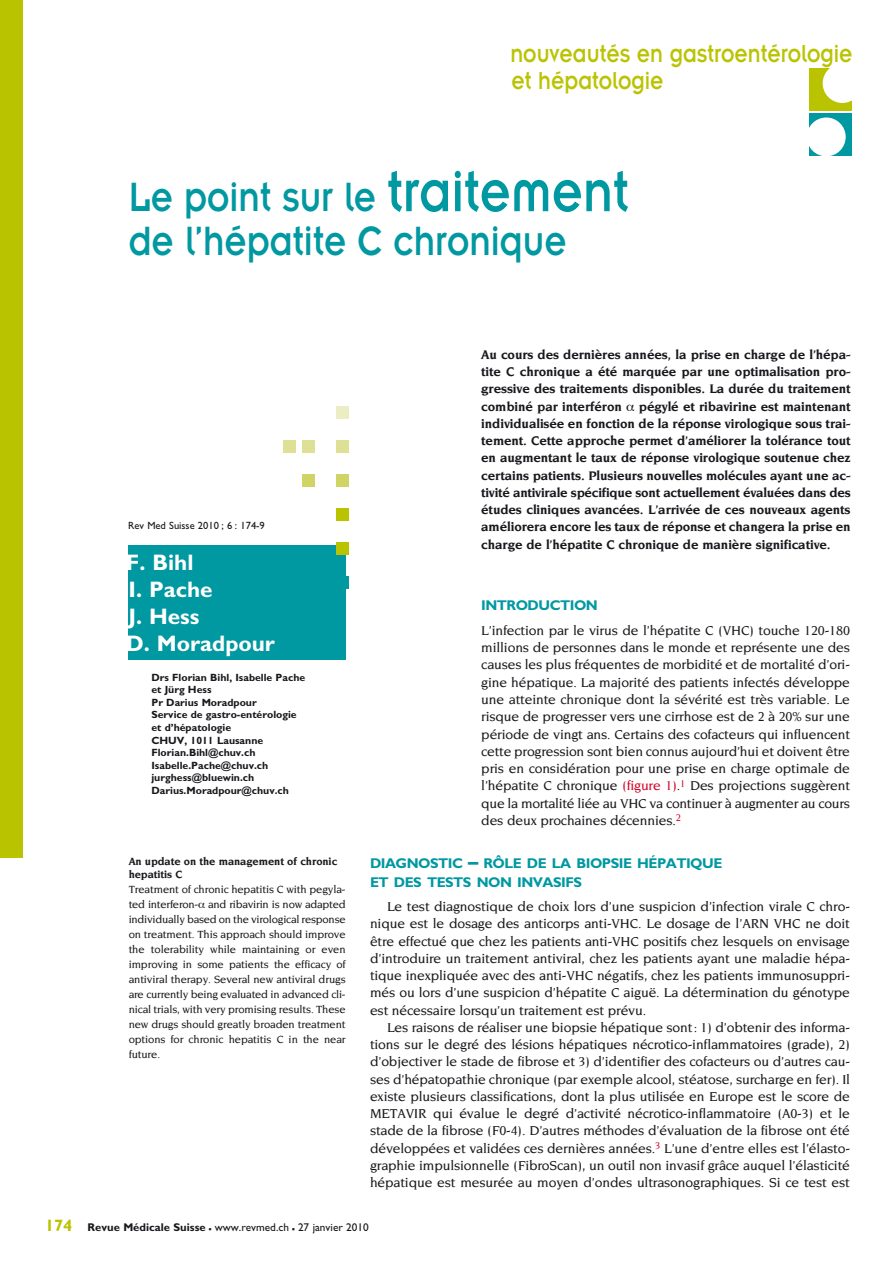
<style>
.page{position:relative;width:895px;height:1264px;background:#fff}
.page>*{position:absolute;margin:0;border:0;box-sizing:border-box;transform-origin:0 0}
.t1{font:45px/43.5px "Insignia";color:#0098a1;scale:.83 1}
.t2{font:27px/27px "Insignia";color:#bac300;scale:.83 1}
.t3{font:700 22.5px/27px "Gill Sans";color:#fff}
.t4{font:700 14.1px/19.5px "Gill Sans";letter-spacing:-.035em;color:#0098a1}
.t5{font:500 13.95px/17.2px "Novarese";letter-spacing:-.01em;color:#1a171c;text-align:justify}
.t6{font:700 13.5px/17.2px "Novarese";letter-spacing:-.01em;color:#1a171c;text-align:justify}
.t7{font:500 11.25px/15px "Novarese";letter-spacing:-.01em;color:#1a171c;text-align:justify}
.t8{font:11.25px "Gill Sans";color:#1a171c}
.t9{font:700 11.25px/12.8px "Novarese";letter-spacing:-.01em;color:#1a171c}
.t10{font:700 10.5px/12.6px "Gill Sans";color:#1a171c}
.t11{font:10.5px "Gill Sans";color:#1a171c}
.s1{font-size:63px}
.s2{color:#d40028}
.s3{font-size:20.25px}
.s4{font-weight:700;font-size:16.5px;color:#bac300}
.s5{font-weight:700}
.s6{font-weight:700;font-size:16.5px}
</style>
<div class="page">
<div style="left:129px;top:545px;width:216px;height:115px;background:#0098a1"></div>
<div style="left:336px;top:406px;width:13px;height:13px;background:#ecedc3"></div>
<div style="left:336px;top:440px;width:13px;height:13px;background:#dee096"></div>
<div style="left:336px;top:474px;width:13px;height:13px;background:#d0d465"></div>
<div style="left:302px;top:440px;width:13px;height:13px;background:#dee096"></div>
<div style="left:302px;top:474px;width:13px;height:13px;background:#d0d465"></div>
<div style="left:283px;top:440px;width:13px;height:13px;background:#dee096"></div>
<div style="left:336px;top:508px;width:13px;height:13px;background:#bac300"></div>
<div style="left:336px;top:542px;width:13px;height:13px;background:#bac300"></div>
<div style="left:336px;top:576px;width:13px;height:13px;background:#0098a1"></div>
<div style="left:809px;top:68px;width:42px;height:42px;background:#bac300"></div>
<div style="left:822px;top:64px;width:39px;height:39px;background:#fff;border-radius:50%"></div>
<div style="left:809px;top:113px;width:42px;height:42px;background:#0098a1"></div>
<div style="left:806px;top:117px;width:39px;height:39px;background:#fff;border-radius:50%"></div>
<div style="left:0;top:0;width:22px;height:857px;background:#bac300"></div>
<h2 class="t2" style="left:510px;top:40px;width:414px">nouveautés en gastroentérologie et hépatologie</h2>
<h1 class="t1" style="left:129px;top:175px;width:603px">Le point sur le <span class="s1">traitement </span>de l’hépatite C chronique</h1>
<p class="t11" style="left:128px;top:519px;width:138px">Rev Med Suisse 2010 ; 6 : 174-9</p>
<h3 class="t3" style="left:126px;top:548px;width:151px">F. Bihl<br>I. Pache<br>J. Hess<br>D. Moradpour</h3>
<p class="t10" style="left:151px;top:670px;width:155px">Drs Florian Bihl, Isabelle Pache et Jürg Hess<br>Pr Darius Moradpour<br>Service de gastro-entérologie et d’hépatologie<br>CHUV, 1011 Lausanne<br>Florian.Bihl@chuv.ch<br>Isabelle.Pache@chuv.ch jurghess@bluewin.ch<br>Darius.Moradpour@chuv.ch</p>
<p class="t9" style="left:129px;top:855px;width:210px">An update on the management of chronic hepatitis C</p>
<p class="t7" style="left:129px;top:882px;width:218px">Treatment of chronic hepatitis C with pegyla&shy;ted interferon- and ribavirin is now adapted individually based on the virological response on treatment. This approach should improve the tolerability while maintaining or even improving in some patients the efficacy of antiviral therapy. Several new antiviral drugs are currently being evaluated in advanced cli&shy;nical trials, with very promising results. These new drugs should greatly broaden treatment options for chronic hepatitis C in the near future.</p>
<p class="t6" style="left:481px;top:346px;width:371px">Au cours des dernières années, la prise en charge de l’hépa&shy;tite C chronique a été marquée par une optimalisation pro&shy;gressive des traitements disponibles. La durée du traitement combiné par interféron</p>
<p class="t6" style="left:481px;top:397px;width:371px;text-indent:158px">pégylé et ribavirine est maintenant individualisée en fonction de la réponse virologique sous trai&shy;tement. Cette approche permet d’améliorer la tolérance tout en augmentant le taux de réponse virologique soutenue chez certains patients. Plusieurs nouvelles molécules ayant une ac&shy;tivité antivirale spécifique sont actuellement évaluées dans des études cliniques avancées. L’arrivée de ces nouveaux agents améliorera encore les taux de réponse et changera la prise en charge de l’hépatite C chronique de manière significative.</p>
<p class="t4" style="left:481px;top:595px;width:118px">INTRODUCTION</p>
<p class="t5" style="left:481px;top:621px;width:370px">L’infection par le virus de l’hépatite C (VHC) touche 120-180 millions de personnes dans le monde et représente une des causes les plus fréquentes de morbidité et de mortalité d’ori&shy;gine hépatique. La majorité des patients infectés développe une atteinte chronique dont la sévérité est très variable. Le risque de progresser vers une cirrhose est de 2 à 20% sur une période de vingt ans. Certains des cofacteurs qui influencent cette progression sont bien connus aujourd’hui et doivent être pris en considération pour une prise en charge optimale de l’hépatite C chronique <span class="s2">(figure 1)</span>.<sup>1</sup> Des projections suggèrent que la mortalité liée au VHC va continuer à augmenter au cours des deux prochaines décennies.<sup>2</sup></p>
<p class="t4" style="left:370px;top:853px;width:354px">DIAGNOSTIC <span class="s3">–</span> RÔLE DE LA BIOPSIE HÉPATIQUE<br>ET DES TESTS NON INVASIFS</p>
<p class="t5" style="left:370px;top:897px;width:481px;text-indent:17px">Le test diagnostique de choix lors d’une suspicion d’infection virale C chro&shy;nique est le dosage des anticorps anti-VHC. Le dosage de l’ARN VHC ne doit être effectué que chez les patients anti-VHC positifs chez lesquels on envisage d’introduire un traitement antiviral, chez les patients ayant une maladie hépa&shy;tique inexpliquée avec des anti-VHC négatifs, chez les patients immunosuppri&shy;més ou lors d’une suspicion d’hépatite C aiguë. La détermination du génotype est nécessaire lorsqu’un traitement est prévu.</p>
<p class="t5" style="left:370px;top:1018px;width:481px;text-indent:17px">Les raisons de réaliser une biopsie hépatique sont: 1) d’obtenir des informa&shy;tions sur le degré des lésions hépatiques nécrotico-inflammatoires (grade), 2) d’objectiver le stade de fibrose et 3) d’identifier des cofacteurs ou d’autres cau&shy;ses d’hépatopathie chronique (par exemple alcool, stéatose, surcharge en fer). Il existe plusieurs classifications, dont la plus utilisée en Europe est le score de METAVIR qui évalue le degré d’activité nécrotico-inflammatoire (A0-3) et le stade de la fibrose (F0-4). D’autres méthodes d’évaluation de la fibrose ont été développées et validées ces dernières années.<sup>3</sup> L’une d’entre elles est l’élasto&shy;graphie impulsionnelle (FibroScan), un outil non invasif grâce auquel l’élasticité hépatique est mesurée au moyen d’ondes ultrasonographiques. Si ce test est</p>
<p class="t8" style="left:45px;top:1221px;width:325px"><span class="s4">174</span> <span class="s5">Revue Médicale Suisse</span> <span class="s6">–</span> www.revmed.ch <span class="s6">–</span> 27 janvier 2010</p>
</div>
